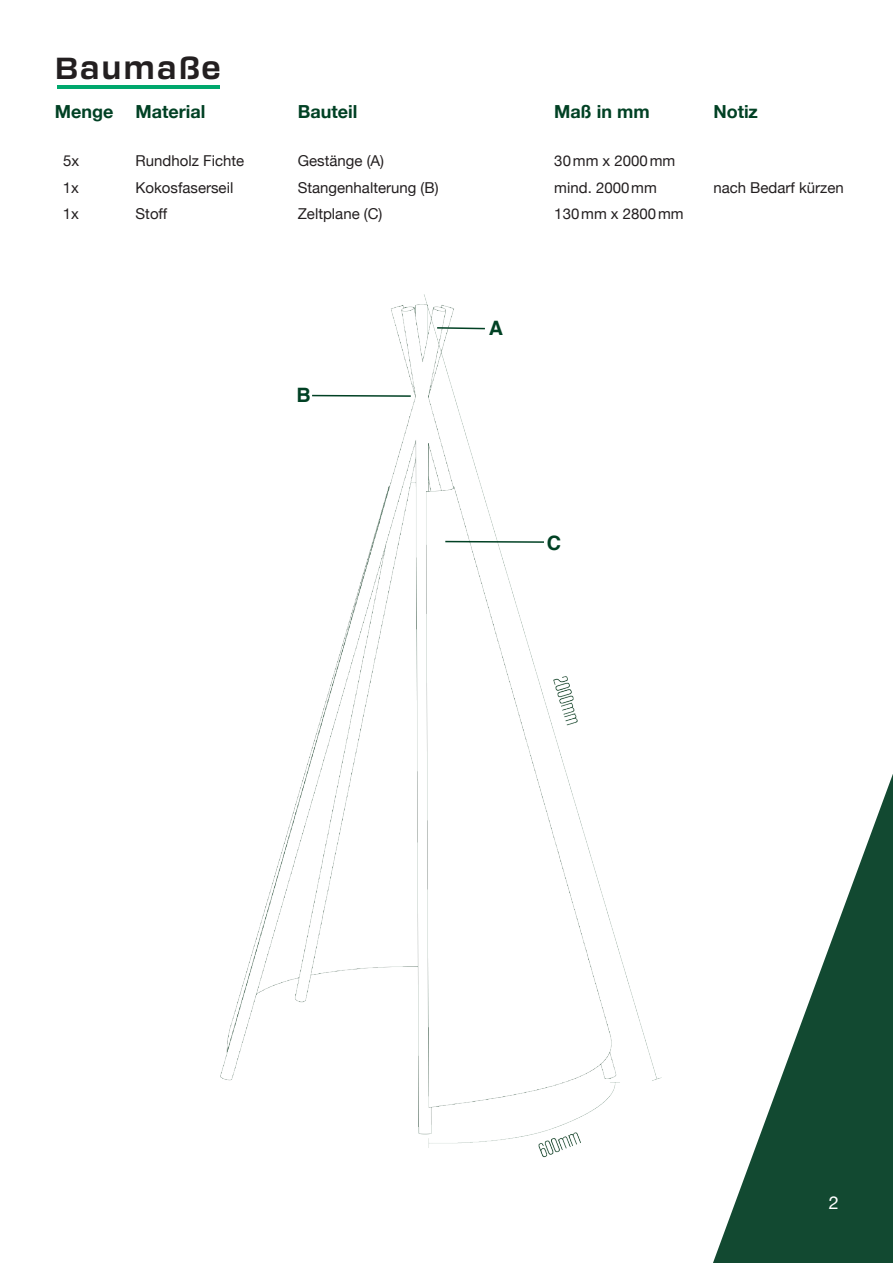
<style>
.page{position:relative;width:893px;height:1263px;background:#fff}
.page>*{position:absolute;margin:0;border:0;box-sizing:border-box;transform-origin:0 0}
.t1{font:700 30px "Transducer";letter-spacing:.06em;color:#231f20}
.t2{font:700 19.8px "Helvetica";color:#014124}
.t3{font:700 18px "Helvetica Neue";color:#014124}
.t4{font:18px "Helvetica Neue";color:#fff}
.t5{font:15px "Helvetica Neue";color:#231f20}
</style>
<div class="page">
<svg style="left:713px;top:774px;width:180px;height:489px;fill:#124931"></svg>
<img style="left:220px;top:294px;width:502px;height:935px">
<svg style="left:311px;top:394px;width:101px;height:4px"></svg>
<svg style="left:444px;top:540px;width:101px;height:4px"></svg>
<svg style="left:436px;top:326px;width:50px;height:4px"></svg>
<hr style="left:57px;top:85px;width:162px;height:4px;background:#00a86d">
<p class="t1" style="left:55px;top:46px;width:168px">Baumaße</p>
<p class="t3" style="left:55px;top:97px;width:152px">Menge Material</p>
<p class="t3" style="left:298px;top:97px;width:61px">Bauteil</p>
<p class="t3" style="left:554px;top:97px;width:97px">Maß in mm</p>
<p class="t3" style="left:713px;top:97px;width:46px">Notiz</p>
<p class="t5" style="left:63px;top:150px;width:18px">5x</p>
<p class="t5" style="left:136px;top:150px;width:110px">Rundholz Fichte</p>
<p class="t5" style="left:298px;top:150px;width:88px">Gestänge (A)</p>
<p class="t5" style="left:554px;top:150px;width:123px">30mm x 2000mm</p>
<p class="t5" style="left:63px;top:176px;width:18px">1x</p>
<p class="t5" style="left:136px;top:176px;width:99px">Kokosfaserseil</p>
<p class="t5" style="left:298px;top:176px;width:142px">Stangenhalterung (B)</p>
<p class="t5" style="left:554px;top:176px;width:104px">mind. 2000mm</p>
<p class="t5" style="left:713px;top:176px;width:132px">nach Bedarf kürzen</p>
<p class="t5" style="left:63px;top:203px;width:18px">1x</p>
<p class="t5" style="left:136px;top:203px;width:33px">Stoff</p>
<p class="t5" style="left:298px;top:203px;width:86px">Zeltplane (C)</p>
<p class="t5" style="left:554px;top:203px;width:131px">130mm x 2800mm</p>
<p class="t2" style="left:297px;top:383px;width:16px">B</p>
<p class="t2" style="left:489px;top:315px;width:16px">A</p>
<p class="t2" style="left:547px;top:531px;width:16px">C</p>
<p class="t4" style="left:829px;top:1189px;width:12px">2</p>
</div>
